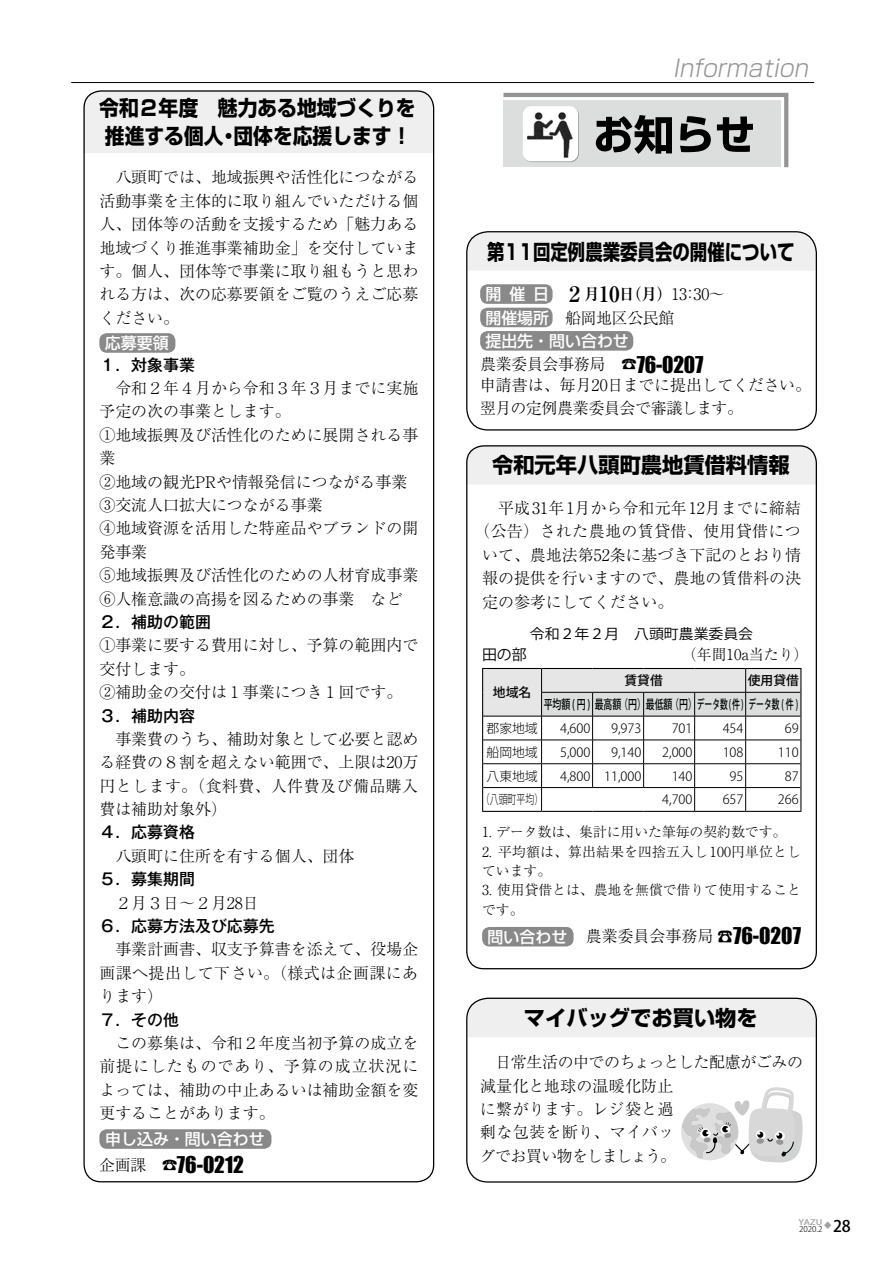
<style>
.page{position:relative;width:893px;height:1263px;background:#fff}
.page>*{position:absolute;margin:0;border:0;box-sizing:border-box;transform-origin:0 0}
.t1{font:italic 300 23.4px "Shin Go Pro";color:#949495}
.t2{font:700 21.3px/27.6px "Shin Go Pro";color:#000;text-align:right;scale:.93 1}
.t3{font:700 21.3px "Shin Go Pro";color:#000}
.t4{font:21.3px "Impact";letter-spacing:-.005em;color:#000}
.t5{font:700 21.3px "Shin Go Pro";color:#000;scale:.82 1}
.t6{font:700 21.3px "Ryumin Pro";color:#000}
.t7{font:300 15.9px/23.4px "Ryumin Pro";color:#000}
.t8{font:500 15.9px "Gothic MB101 Pro";color:#000}
.t9{font:500 15.9px/23.4px "Shin Go Pro";color:#fff}
.t10{font:300 15.9px "Ryumin Pro";letter-spacing:-.025em;color:#000}
.t11{font:300 15.9px "Ryumin Pro";letter-spacing:.025em;color:#000}
.t12{font:700 15.9px "Ryumin Pro";color:#000}
.t13{font:300 15.9px "Shin M Go Pro";color:#000}
.t14{font:300 14.85px "Ryumin Pro";color:#000}
.t15{font:14.85px "Koz Go Pro";color:#000}
.t16{font:14.1px "Koz Go Pro";color:#000;scale:1.05 1}
.t17{font:300 13.8px/19.2px "Ryumin Pro";color:#000}
.t18{font:300 12.75px "Koz Go Pro";color:#000}
.t19{font:500 12.75px "Koz Go Pro";color:#000;scale:.7 1}
.t20{font:500 12.75px "Koz Go Pro";color:#000}
.t21{font:300 12.75px "Koz Go Pro";color:#000;scale:.7 1}
.t22{font:300 7.95px "Koz Go Pro";color:#000}
.t23{font:500 7.65px "Koz Go Pro";color:#9fa0a0;scale:1.25 1}
.t24{font:300 7.5px "Ryumin Pro";color:#9fa0a0}
.s1{font-weight:700}
.s2{font-family:"MS Mincho";font-weight:400}
.s3{font-size:15.9px;color:#000}
</style>
<div class="page">
<svg style="left:503px;top:93px;width:285px;height:74px"></svg>
<hr style="left:71px;top:82px;width:743px;height:1px;background:#000">
<div style="left:468px;top:232px;width:347px;height:39px;background:#efefef"></div>
<div style="left:468px;top:999px;width:347px;height:38px;background:#efefef"></div>
<div style="left:480px;top:284px;width:73px;height:20px;background:#898989;border-radius:8px"></div>
<div style="left:480px;top:308px;width:73px;height:19px;background:#898989;border-radius:8px"></div>
<div style="left:480px;top:331px;width:153px;height:20px;background:#898989;border-radius:8px"></div>
<div style="left:466px;top:231px;width:351px;height:200px;border:1px solid #000;border-radius:21px"></div>
<div style="left:466px;top:998px;width:351px;height:184px;border:1px solid #000;border-radius:21px"></div>
<div style="left:466px;top:445px;width:351px;height:39px;background:#efefef"></div>
<div style="left:482px;top:927px;width:91px;height:19px;background:#898989;border-radius:8px"></div>
<svg style="left:482px;top:668px;width:319px;height:143px"></svg>
<hr style="left:482px;top:811px;width:60px;height:1px;background:#000">
<hr style="left:542px;top:811px;width:51px;height:1px;background:#000">
<hr style="left:593px;top:811px;width:51px;height:1px;background:#000">
<hr style="left:644px;top:811px;width:51px;height:1px;background:#000">
<hr style="left:695px;top:811px;width:51px;height:1px;background:#000">
<hr style="left:746px;top:811px;width:55px;height:1px;background:#000">
<div style="left:85px;top:90px;width:349px;height:63px;background:#efefef"></div>
<svg style="left:681px;top:1087px;width:122px;height:76px"></svg>
<div style="left:99px;top:333px;width:76px;height:20px;background:#898989;border-radius:8px"></div>
<div style="left:99px;top:1129px;width:172px;height:20px;background:#898989;border-radius:8px"></div>
<h2 class="t2" style="left:99px;top:92px;width:342px">令和２年度　魅力ある地域づくりを団体を応援します!</h2>
<h2 class="t2" style="left:105px;top:119px;width:129px">推進する個人</h2>
<p class="t7" style="left:99px;top:165px;width:320px;text-align:justify">　八頭町では、地域振興や活性化につながる活動事業を主体的に取り組んでいただける個人、団体等の活動を支援するため「魅力ある地域づくり推進事業補助金」を交付しています。個人、団体等で事業に取り組もうと思われる方は、次の応募要領をご覧のうえご応募ください。</p>
<p class="t9" style="left:105px;top:329px;width:65px">応募要領</p>
<p class="t8" style="left:99px;top:351px;width:97px">１．対象事業</p>
<p class="t7" style="left:99px;top:375px;width:320px">　令和２年４月から令和３年３月までに実施予定の次の事業とします。<br>①地域振興及び活性化のために展開される事業<br>②地域の観光PRや情報発信につながる事業<br>③交流人口拡大につながる事業<br>④地域資源を活用した特産品やブランドの開発事業<br>⑤地域振興及び活性化のための人材育成事業<br>⑥人権意識の高揚を図るための事業　など</p>
<p class="t8" style="left:99px;top:609px;width:113px">２．補助の範囲</p>
<p class="t7" style="left:99px;top:632px;width:320px">①事業に要する費用に対し、予算の範囲内で交付します。<br>②補助金の交付は１事業につき１回です。</p>
<p class="t8" style="left:99px;top:702px;width:97px">３．補助内容</p>
<p class="t7" style="left:99px;top:726px;width:320px;text-align:justify">　事業費のうち、補助対象として必要と認める経費の８割を超えない範囲で、上限は20万円とします。（食料費、人件費及び備品購入費は補助対象外(</p>
<p class="t8" style="left:99px;top:819px;width:97px">４．応募資格</p>
<p class="t7" style="left:99px;top:843px;width:257px">　八頭町に住所を有する個人、団体</p>
<p class="t8" style="left:99px;top:866px;width:97px">５．募集期間</p>
<p class="t7" style="left:99px;top:890px;width:161px">　２月３日～２月28日</p>
<p class="t8" style="left:99px;top:913px;width:177px">６．応募方法及び応募先</p>
<p class="t7" style="left:99px;top:936px;width:320px;text-align:justify">　事業計画書、収支予算書を添えて、役場企画課へ提出して下さい。（様式は企画課にあります(</p>
<p class="t8" style="left:99px;top:1006px;width:81px">７．その他</p>
<p class="t7" style="left:99px;top:1030px;width:320px;text-align:justify">　この募集は、令和２年度当初予算の成立を前提にしたものであり、予算の成立状況によっては、補助の中止あるいは補助金額を変更することがあります。</p>
<p class="t9" style="left:105px;top:1125px;width:161px">申し込み・問い合わせ</p>
<h2 class="t4" style="left:177px;top:1148px;width:68px">76-0212</h2>
<h2 class="t2" style="left:219px;top:119px;width:23px">・</h2>
<p class="t7" style="left:99px;top:1152px;width:48px">企画課</p>
<p class="t7" style="left:162px;top:1152px;width:17px">☎</p>
<h1 class="t1" style="left:673px;top:49px;width:143px">Information</h1>
<h2 class="t5" style="left:487px;top:235px;width:376px">第11回定例農業委員会の開催について</h2>
<p class="t9" style="left:485px;top:280px;width:65px">開催日</p>
<h2 class="t6" style="left:564px;top:277px;width:23px">２</h2>
<h2 class="t6" style="left:599px;top:277px;width:22px">10</h2>
<p class="t7" style="left:619px;top:281px;width:107px"><span class="s1">（日月(</span>13：30~</p>
<p class="t12" style="left:584px;top:282px;width:17px">月</p>
<p class="t9" style="left:485px;top:304px;width:145px">開催場所<br>提出先・問い合わせ</p>
<p class="t10" style="left:565px;top:305px;width:111px">船岡地区公民館</p>
<h2 class="t4" style="left:637px;top:348px;width:68px">76-0207</h2>
<p class="t7" style="left:480px;top:353px;width:333px;line-height:20.7px">農業委員会事務局<br>申請書は、毎月20日までに提出してください。</p>
<p class="t10" style="left:480px;top:396px;width:264px">翌月の定例農業委員会で審議します。</p>
<p class="t13" style="left:621px;top:351px;width:17px">☎</p>
<h2 class="t3" style="left:492px;top:448px;width:299px">令和元年八頭町農地賃借料情報</h2>
<p class="t7" style="left:482px;top:495px;width:320px">　平成31年1月から令和元年12月までに締結</p>
<p class="t11" style="left:474px;top:519px;width:328px">（公告）された農地の賃貸借、使用貸借につ</p>
<p class="t7" style="left:482px;top:542px;width:320px">いて、農地法第52条に基づき下記のとおり情</p>
<p class="t7" style="left:482px;top:565px;width:320px">報の提供を行いますので、農地の賃借料の決</p>
<p class="t7" style="left:482px;top:589px;width:193px">定の参考にしてください。</p>
<p class="t16" style="left:530px;top:624px;width:214px">令和２年２月　八頭町農業委員会</p>
<p class="t14" style="left:682px;top:643px;width:128px">（年間10a当たり(</p>
<p class="t15" style="left:482px;top:645px;width:46px">田の部</p>
<p class="t20" style="left:493px;top:684px;width:40px">地域名</p>
<p class="t20" style="left:624px;top:672px;width:40px">賃貸借</p>
<p class="t20" style="left:748px;top:672px;width:53px">使用貸借</p>
<p class="t19" style="left:670px;top:696px;width:184px">（円）データ数件( ) データ数 件( (</p>
<p class="t19" style="left:544px;top:696px;width:113px">平均額 円( ) 最高額</p>
<p class="t19" style="left:619px;top:696px;width:78px">（円）最低額</p>
<p class="t18" style="left:487px;top:720px;width:53px">郡家地域</p>
<p class="t18" style="left:560px;top:720px;width:32px">4,600</p>
<p class="t18" style="left:611px;top:720px;width:32px">9,973</p>
<p class="t18" style="left:672px;top:720px;width:22px">701</p>
<p class="t18" style="left:723px;top:720px;width:22px">454</p>
<p class="t18" style="left:785px;top:720px;width:15px">69</p>
<p class="t18" style="left:487px;top:744px;width:53px">船岡地域</p>
<p class="t18" style="left:560px;top:744px;width:32px">5,000</p>
<p class="t18" style="left:611px;top:744px;width:32px">9,140</p>
<p class="t18" style="left:662px;top:744px;width:32px">2,000</p>
<p class="t18" style="left:723px;top:744px;width:22px">108</p>
<p class="t18" style="left:778px;top:744px;width:22px">110</p>
<p class="t18" style="left:487px;top:767px;width:53px">八東地域</p>
<p class="t18" style="left:560px;top:767px;width:32px">4,800</p>
<p class="t18" style="left:604px;top:767px;width:39px">11,000</p>
<p class="t18" style="left:672px;top:767px;width:22px">140</p>
<p class="t18" style="left:730px;top:767px;width:15px">95</p>
<p class="t18" style="left:785px;top:767px;width:15px">87</p>
<p class="t21" style="left:481px;top:791px;width:91px">（八頭町平均(</p>
<p class="t18" style="left:662px;top:791px;width:32px">4,700</p>
<p class="t18" style="left:723px;top:791px;width:22px">657</p>
<p class="t18" style="left:778px;top:791px;width:22px">266</p>
<p class="t17" style="left:498px;top:821px;width:304px;text-indent:-16px">1. データ数は、集計に用いた筆毎の契約数です。平均額は、算出結果を四捨五入し100円単位とし</p>
<p class="t17" style="left:482px;top:841px;width:71px">2.<br>ています。</p>
<p class="t17" style="left:482px;top:878px;width:320px;line-height:20.2px">3. 使用貸借とは、農地を無償で借りて使用することです。</p>
<h2 class="t4" style="left:733px;top:919px;width:69px">76-0207</h2>
<p class="t7" style="left:586px;top:923px;width:149px">農業委員会事務局 <span class="s2">☎</span></p>
<p class="t9" style="left:488px;top:923px;width:81px">問い合わせ</p>
<h2 class="t3" style="left:524px;top:1001px;width:235px">マイバッグでお買い物を</h2>
<p class="t7" style="left:480px;top:1049px;width:325px">　日常生活の中でのちょっとした配慮がごみの減量化と地球の温暖化防止<br>に繋がります。レジ袋と過<br>剰な包装を断り、マイバッ<br>グでお買い物をしましょう。</p>
<p class="t23" style="left:798px;top:1217px;width:43px">YAZU <span class="s3">28</span></p>
<p class="t24" style="left:824px;top:1220px;width:9px">◆</p>
<p class="t22" style="left:799px;top:1224px;width:25px">2020.2</p>
</div>
